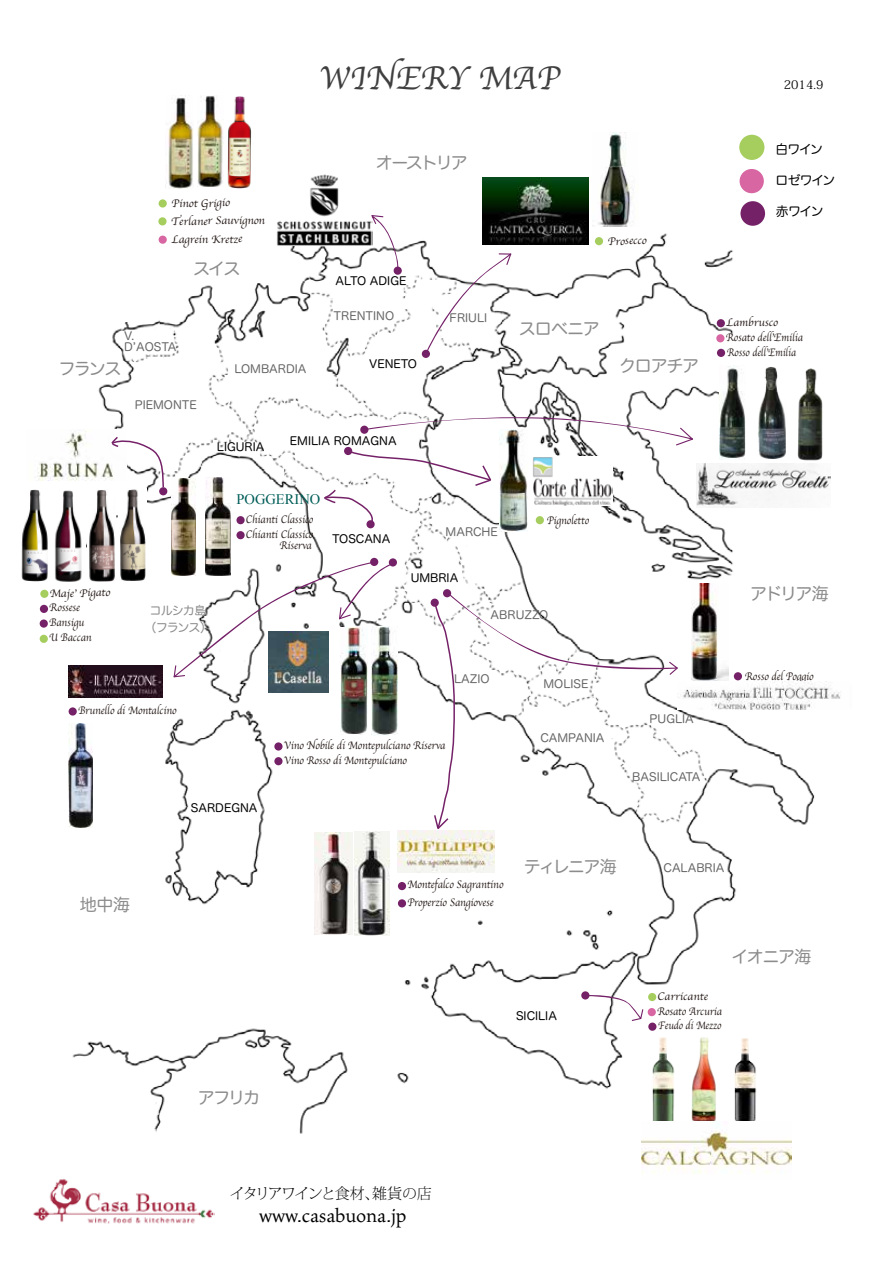
<style>
.page{position:relative;width:893px;height:1263px;background:#fff}
.page>*{position:absolute;margin:0;border:0;box-sizing:border-box;transform-origin:0 0}
.t1{font:34.05px "Apple Chancery";color:#3f3f3f}
.t2{font:21px "Maiola Pro";color:#000}
.t3{font:16.95px "Hira Maru Pro W4";letter-spacing:-.09em;color:#8c8c8c}
.t4{font:200 15px "Koz Min Pr 6 N";letter-spacing:-.11em;color:#000}
.t5{font:14.55px "Times New Roman";color:#005d58}
.t6{font:12.75px "Hira Maru Pro W4";letter-spacing:-.085em;color:#000}
.t7{font:12px/17px "Hira Maru Pro W4";letter-spacing:-.075em;color:#8c8c8c;text-align:center}
.t8{font:12px "Koz Min Pr 6 N";color:#000}
.t9{font:11.4px/15px "Apple Chancery";color:#231815;scale:.89 1}
.t10{font:11.4px/11.4px "Hira Maru Pro W4";color:#666}
.t11{font:11.4px/18.1px "Apple Chancery";color:#231815}
.t12{font:11.4px "Hira Maru Pro W4";color:#000}
.t13{font:11.4px "Apple Chancery";color:#231815;scale:.85 1}
</style>
<div class="page">
<img style="left:38px;top:131px;width:793px;height:1043px">
<div style="left:53px;top:221px;width:90px;height:101px;background:#fff"></div>
<img style="left:273px;top:173px;width:99px;height:72px">
<img style="left:676px;top:1034px;width:55px;height:87px">
<img style="left:727px;top:1037px;width:33px;height:84px">
<img style="left:645px;top:1036px;width:33px;height:85px">
<img style="left:642px;top:1121px;width:150px;height:53px">
<svg style="left:618px;top:995px;width:25px;height:26px"></svg>
<div style="left:648px;top:1022px;width:8px;height:9px;background:#752168;border-radius:50%"></div>
<div style="left:648px;top:1008px;width:8px;height:8px;background:#d766a2;border-radius:50%"></div>
<div style="left:648px;top:993px;width:8px;height:8px;background:#a6ce5f;border-radius:50%"></div>
<img style="left:35px;top:430px;width:91px;height:51px">
<img style="left:21px;top:489px;width:27px;height:92px">
<div style="left:562px;top:902px;width:56px;height:145px;background:#fff"></div>
<img style="left:50px;top:490px;width:36px;height:94px">
<svg style="left:371px;top:215px;width:28px;height:56px"></svg>
<div style="left:40px;top:605px;width:8px;height:8px;background:#752168;border-radius:50%"></div>
<div style="left:40px;top:619px;width:8px;height:9px;background:#752168;border-radius:50%"></div>
<div style="left:40px;top:635px;width:8px;height:8px;background:#a6ce5f;border-radius:50%"></div>
<div style="left:40px;top:590px;width:8px;height:8px;background:#a6ce5f;border-radius:50%"></div>
<div style="left:158px;top:217px;width:9px;height:8px;background:#a6ce5f;border-radius:50%"></div>
<div style="left:159px;top:236px;width:8px;height:8px;background:#d766a2;border-radius:50%"></div>
<div style="left:159px;top:199px;width:8px;height:9px;background:#a6ce5f;border-radius:50%"></div>
<svg style="left:425px;top:253px;width:86px;height:102px"></svg>
<div style="left:595px;top:237px;width:8px;height:8px;background:#a6ce5f;border-radius:50%"></div>
<img style="left:483px;top:178px;width:105px;height:66px">
<div style="left:717px;top:349px;width:8px;height:8px;background:#752168;border-radius:50%"></div>
<div style="left:716px;top:334px;width:9px;height:8px;background:#d766a2;border-radius:50%"></div>
<div style="left:717px;top:319px;width:8px;height:8px;background:#752168;border-radius:50%"></div>
<img style="left:171px;top:478px;width:25px;height:97px">
<div style="left:236px;top:516px;width:9px;height:8px;background:#752168;border-radius:50%"></div>
<div style="left:236px;top:531px;width:9px;height:8px;background:#752168;border-radius:50%"></div>
<div style="left:69px;top:707px;width:8px;height:9px;background:#752168;border-radius:50%"></div>
<div style="left:366px;top:520px;width:9px;height:8px;background:#752168;border-radius:50%"></div>
<svg style="left:443px;top:589px;width:8px;height:8px"></svg>
<div style="left:431px;top:598px;width:8px;height:9px;background:#752168;border-radius:50%"></div>
<div style="left:581px;top:991px;width:8px;height:8px;background:#752168;border-radius:50%"></div>
<div style="left:159px;top:487px;width:8px;height:8px;background:#752168;border-radius:50%"></div>
<div style="left:394px;top:266px;width:8px;height:9px;background:#752168;border-radius:50%"></div>
<div style="left:422px;top:350px;width:8px;height:8px;background:#752168;border-radius:50%"></div>
<svg style="left:389px;top:558px;width:8px;height:9px"></svg>
<div style="left:370px;top:558px;width:8px;height:8px;background:#752168;border-radius:50%"></div>
<img style="left:269px;top:677px;width:59px;height:15px">
<img style="left:68px;top:665px;width:94px;height:33px">
<img style="left:69px;top:724px;width:24px;height:104px">
<svg style="left:173px;top:561px;width:222px;height:116px"></svg>
<div style="left:274px;top:742px;width:9px;height:9px;background:#752168;border-radius:50%"></div>
<div style="left:274px;top:757px;width:9px;height:8px;background:#752168;border-radius:50%"></div>
<div style="left:398px;top:882px;width:8px;height:8px;background:#752168;border-radius:50%"></div>
<div style="left:398px;top:899px;width:8px;height:8px;background:#752168;border-radius:50%"></div>
<div style="left:734px;top:672px;width:8px;height:8px;background:#752168;border-radius:50%"></div>
<img style="left:678px;top:682px;width:163px;height:27px">
<img style="left:691px;top:583px;width:38px;height:97px">
<img style="left:33px;top:1179px;width:181px;height:45px">
<div style="left:40px;top:953px;width:85px;height:35px;background:#fff"></div>
<img style="left:166px;top:95px;width:28px;height:94px">
<img style="left:197px;top:95px;width:27px;height:92px">
<img style="left:87px;top:490px;width:28px;height:92px">
<img style="left:119px;top:489px;width:28px;height:93px">
<svg style="left:110px;top:435px;width:55px;height:54px"></svg>
<img style="left:206px;top:477px;width:24px;height:98px">
<img style="left:315px;top:832px;width:37px;height:102px">
<img style="left:355px;top:831px;width:34px;height:104px">
<img style="left:398px;top:831px;width:96px;height:42px">
<img style="left:499px;top:524px;width:28px;height:8px">
<img style="left:340px;top:627px;width:27px;height:108px">
<img style="left:372px;top:626px;width:25px;height:110px">
<svg style="left:433px;top:592px;width:245px;height:238px"></svg>
<svg style="left:322px;top:412px;width:371px;height:112px"></svg>
<img style="left:227px;top:96px;width:24px;height:92px">
<div style="left:739px;top:135px;width:25px;height:25px;background:#a6ce5f;border-radius:50%"></div>
<div style="left:740px;top:169px;width:24px;height:24px;background:#d766a2;border-radius:50%"></div>
<div style="left:740px;top:201px;width:25px;height:25px;background:#752168;border-radius:50%"></div>
<img style="left:696px;top:463px;width:134px;height:44px">
<div style="left:523px;top:287px;width:52px;height:105px;background:#fff"></div>
<img style="left:592px;top:132px;width:47px;height:94px">
<img style="left:719px;top:366px;width:27px;height:94px">
<img style="left:757px;top:367px;width:29px;height:93px">
<img style="left:797px;top:367px;width:25px;height:94px">
<h1 class="t1" style="left:319px;top:50px;width:242px">WINERY MAP</h1>
<p class="t11" style="left:171px;top:194px;width:60px;rotate:-1deg">Pinot Grigio</p>
<p class="t11" style="left:171px;top:212px;width:95px;rotate:-1deg">Terlaner Sauvignon<br>Lagrein Kretze</p>
<h3 class="t3" style="left:193px;top:254px;width:49px">スイス</h3>
<p class="t10" style="left:124px;top:329px;width:54px">V.<br>DʼAOSTA</p>
<h3 class="t3" style="left:59px;top:354px;width:65px">フランス</h3>
<p class="t10" style="left:235px;top:362px;width:73px">LOMBARDIA</p>
<p class="t10" style="left:135px;top:398px;width:64px">PIEMONTE</p>
<h3 class="t3" style="left:376px;top:148px;width:93px">オーストリア</h3>
<p class="t12" style="left:336px;top:271px;width:72px">ALTO ADIGE</p>
<p class="t10" style="left:334px;top:309px;width:62px">TRENTINO</p>
<p class="t12" style="left:369px;top:353px;width:49px">VENETO</p>
<p class="t10" style="left:450px;top:311px;width:39px">FRIULI</p>
<p class="t12" style="left:217px;top:437px;width:49px">LIGURIA</p>
<p class="t12" style="left:290px;top:431px;width:108px">EMILIA ROMAGNA</p>
<p class="t11" style="left:608px;top:232px;width:40px;rotate:-1deg">Prosecco</p>
<h3 class="t3" style="left:519px;top:314px;width:82px">スロベニア</h3>
<h3 class="t3" style="left:619px;top:351px;width:82px">クロアチア</h3>
<p class="t11" style="left:50px;top:584px;width:62px;rotate:-1deg">Maje’ Pigato</p>
<p class="t9" style="left:49px;top:600px;width:49px">Rossese<br>Bansigu<br>U Baccan</p>
<p class="t7" style="left:145px;top:601px;width:69px">コルシカ島（フランス）</p>
<p class="t9" style="left:78px;top:703px;width:112px">Brunello di Montalcino</p>
<p class="t5" style="left:236px;top:489px;width:85px">POGGERINO</p>
<p class="t9" style="left:246px;top:511px;width:77px">Chianti Classico<br>Chianti Classico</p>
<p class="t9" style="left:280px;top:538px;width:38px">Riserva</p>
<p class="t12" style="left:332px;top:529px;width:60px">TOSCANA</p>
<p class="t10" style="left:446px;top:526px;width:54px">MARCHE</p>
<p class="t12" style="left:411px;top:567px;width:49px">UMBRIA</p>
<p class="t9" style="left:547px;top:513px;width:49px">Pignoletto</p>
<p class="t10" style="left:491px;top:608px;width:59px">ABRUZZO</p>
<p class="t10" style="left:454px;top:672px;width:37px">LAZIO</p>
<p class="t10" style="left:543px;top:677px;width:47px">MOLISE</p>
<p class="t10" style="left:650px;top:712px;width:46px">PUGLIA</p>
<p class="t12" style="left:191px;top:797px;width:68px">SARDEGNA</p>
<p class="t9" style="left:284px;top:738px;width:183px">Vino Nobile di Montepulciano Riserva<br>Vino Rosso di Montepulciano</p>
<p class="t10" style="left:540px;top:732px;width:66px">CAMPANIA</p>
<p class="t10" style="left:632px;top:771px;width:70px">BASILICATA</p>
<p class="t8" style="left:784px;top:77px;width:41px">2014.9</p>
<p class="t6" style="left:775px;top:138px;width:49px">白ワイン</p>
<p class="t6" style="left:775px;top:169px;width:61px">ロゼワイン</p>
<p class="t6" style="left:776px;top:200px;width:49px">赤ワイン</p>
<p class="t11" style="left:726px;top:314px;width:53px;rotate:-1deg">Lambrusco</p>
<p class="t13" style="left:727px;top:343px;width:83px">Rosso dell’Emilia</p>
<p class="t9" style="left:726px;top:329px;width:88px">Rosato dell’Emilia</p>
<h3 class="t3" style="left:750px;top:579px;width:80px">アドリア海</h3>
<p class="t9" style="left:745px;top:669px;width:79px">Rosso del Poggio</p>
<h3 class="t3" style="left:80px;top:889px;width:52px">地中海</h3>
<p class="t9" style="left:407px;top:876px;width:109px;line-height:17.2px">Montefalco Sagrantino<br>Properzio Sangiovese</p>
<h3 class="t3" style="left:524px;top:852px;width:94px">ティレニア海</h3>
<h3 class="t3" style="left:198px;top:1083px;width:64px">アフリカ</h3>
<h3 class="t4" style="left:230px;top:1185px;width:203px">イタリアワインと食材、雑貨の店</h3>
<h2 class="t2" style="left:259px;top:1204px;width:149px">www.casabuona.jp</h2>
<p class="t12" style="left:516px;top:1005px;width:42px">SICILIA</p>
<p class="t10" style="left:664px;top:862px;width:62px">CALABRIA</p>
<h3 class="t3" style="left:732px;top:942px;width:82px">イオニア海</h3>
<p class="t11" style="left:657px;top:987px;width:52px;rotate:-1deg">Carricante</p>
<p class="t13" style="left:658px;top:1017px;width:76px">Feudo di Mezzo</p>
<p class="t9" style="left:657px;top:1003px;width:74px">Rosato Arcuria</p>
</div>
